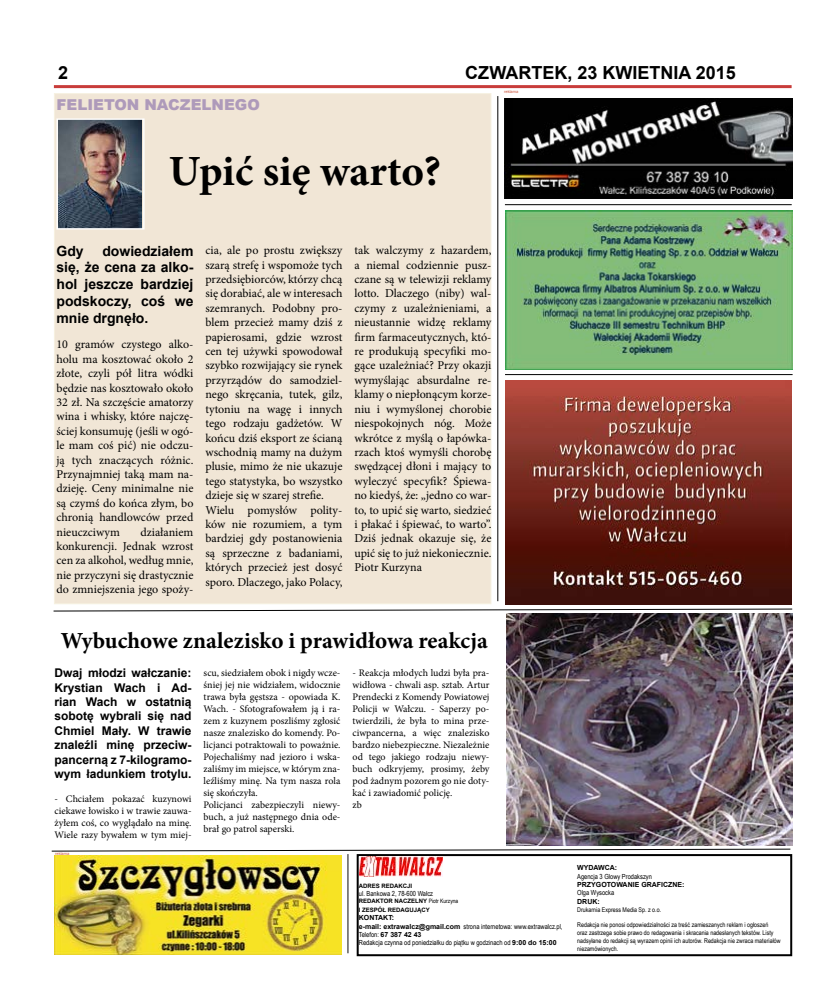
<style>
.page{position:relative;width:820px;height:993px;background:#fff}
.page>*{position:absolute;margin:0;border:0;box-sizing:border-box;transform-origin:0 0}
.t1{font:700 43px "Minion Pro";letter-spacing:-.005em;color:#000}
.t2{font:700 23px "Minion Pro";color:#000}
.t3{font:700 18px "Arial";color:#000}
.t4{font:900 15px "Arial";color:#ae9aba}
.t5{font:700 14px/16.8px "Arial";color:#000;text-align:justify}
.t6{font:12px/14.4px "Minion Pro";color:#000;text-align:justify}
.t7{font:700 12px/14.4px "Arial";color:#000;text-align:justify}
.t8{font:10px/12px "Minion Pro";color:#000}
.t9{font:7px "Arial Narrow";color:#000}
.t10{font:700 7px "Arial";color:#000}
.t11{font:6.5px/7.8px "Arial Narrow";color:#000}
.t12{font:700 6px/8.4px "Arial";color:#000}
.t13{font:4px "Arial";color:#cc573f}
.s1{font-family:"Arial Narrow";font-weight:400}
.s2{font-family:"Arial";font-weight:700}
</style>
<div class="page">
<div style="left:356px;top:853px;width:435px;height:102px;background:#fff;border:2px solid #000"></div>
<hr style="left:54px;top:85px;width:737px;height:3px;background:#c83c3a">
<img style="left:55px;top:855px;width:286px;height:99px">
<hr style="left:504px;top:204px;width:287px;height:1px;background:#000">
<hr style="left:505px;top:374px;width:287px;height:1px;background:#000">
<img style="left:504px;top:99px;width:288px;height:99px">
<img style="left:359px;top:856px;width:83px;height:20px">
<hr style="left:497px;top:96px;width:1px;height:505px;background:#000">
<svg style="left:53px;top:608px;width:739px;height:4px"></svg>
<svg style="left:51px;top:848px;width:740px;height:3px"></svg>
<div style="left:54px;top:93px;width:437px;height:511px;background:#f1e6d6;border:1px solid #f6f1e0"></div>
<img style="left:506px;top:613px;width:285px;height:231px">
<img style="left:58px;top:120px;width:84px;height:107px">
<div style="left:56px;top:118px;width:88px;height:111px;border:1px solid #fff"></div>
<img style="left:505px;top:380px;width:286px;height:224px">
<img style="left:505px;top:210px;width:287px;height:159px">
<hr style="left:347px;top:853px;width:1px;height:99px;background:#100e0e">
<h3 class="t3" style="left:58px;top:61px;width:12px">2</h3>
<h3 class="t3" style="left:465px;top:61px;width:272px">CZWARTEK, 23 KWIETNIA 2015</h3>
<p class="t13" style="left:504px;top:89px;width:16px">reklama</p>
<p class="t4" style="left:56px;top:93px;width:205px">FELIETON NACZELNEGO</p>
<h1 class="t1" style="left:169px;top:141px;width:274px">Upić się warto?</h1>
<p class="t5" style="left:56px;top:242px;width:29px">Gdy</p>
<p class="t5" style="left:56px;top:242px;width:138px;text-indent:46px">dowiedziałem się, że cena za alko&shy;hol jeszcze bardziej podskoczy, coś we mnie drgnęło.</p>
<p class="t6" style="left:56px;top:337px;width:138px">10 gramów czystego alko&shy;holu ma kosztować około 2 złote, czyli pół litra wódki będzie nas kosztowało około 32 zł. Na szczęście amatorzy wina i whisky, które najczę&shy;ściej konsumuję (jeśli w ogó&shy;le mam coś pić) nie odczu&shy;ją tych znaczących różnic.<br>Przynajmniej taką mam na&shy;dzieję. Ceny minimalne nie są czymś do końca złym, bo chronią handlowców przed nieuczciwym</p>
<p class="t6" style="left:56px;top:524px;width:138px;text-indent:84px">działaniem konkurencji. Jednak wzrost cen za alkohol, według mnie, nie przyczyni się drastycznie do zmniejszenia jego spoży-</p>
<p class="t6" style="left:205px;top:243px;width:138px;text-align:left">cia, ale po prostu zwiększy szarą strefę i wspomoże tych przedsiębiorców, którzy chcą się dorabiać, ale w interesach szemranych. Podobny pro&shy;blem przecież mamy dziś z papierosami, gdzie wzrost cen tej używki spowodował szybko rozwijający sie rynek przyrządów do samodziel&shy;nego skręcania, tutek, gilz, tytoniu na wagę i innych tego rodzaju gadżetów. W końcu dziś eksport ze ścianą wschodnią mamy na dużym plusie, mimo że nie ukazuje tego statystyka, bo wszystko dzieje się w szarej strefie.<br>Wielu pomysłów polity&shy;ków nie rozumiem, a tym bardziej gdy postanowienia są sprzeczne z badaniami, których przecież jest dosyć sporo. Dlaczego, jako Polacy,</p>
<p class="t6" style="left:354px;top:243px;width:138px">tak walczymy z hazardem, a niemal codziennie pusz&shy;czane są w telewizji reklamy lotto. Dlaczego (niby) wal&shy;czymy z uzależnieniami, a nieustannie widzę reklamy firm farmaceutycznych, któ&shy;re produkują specyfiki mo&shy;gące uzależniać? Przy okazji wymyślając absurdalne re&shy;klamy o niepłonącym korze&shy;niu i wymyślonej chorobie niespokojnych nóg. Może wkrótce z myślą o łapówka&shy;rzach ktoś wymyśli chorobę swędzącej dłoni i mający to wyleczyć specyfik? Śpiewa&shy;no kiedyś, że: „jedno co war&shy;to, to upić się warto, siedzieć i płakać i śpiewać, to warto”.<br>Dziś jednak okazuje się, że upić się to już niekoniecznie.<br>Piotr Kurzyna</p>
<h2 class="t2" style="left:61px;top:624px;width:428px">Wybuchowe znalezisko i prawidłowa reakcja</h2>
<p class="t7" style="left:55px;top:666px;width:138px">Dwaj młodzi wałczanie:<br>Krystian Wach i Ad&shy;rian Wach w ostatnią sobotę wybrali się nad Chmiel Mały. W trawie znaleźli minę przeciw&shy;pancerną z 7-kilogramo&shy;wym ładunkiem trotylu.</p>
<p class="t8" style="left:55px;top:792px;width:138px;text-align:justify">- Chciałem pokazać kuzynowi ciekawe łowisko i w trawie zauwa&shy;żyłem coś, co wyglądało na minę.<br>Wiele razy bywałem w tym miej-</p>
<p class="t13" style="left:55px;top:850px;width:16px">reklama</p>
<p class="t8" style="left:203px;top:666px;width:138px">scu, siedziałem obok i nigdy wcze&shy;śniej jej nie widziałem, widocznie trawa była gęstsza - opowiada K.<br>Wach. - Sfotografowałem ją i ra&shy;zem z kuzynem poszliśmy zgłosić nasze znalezisko do komendy. Po&shy;licjanci potraktowali to poważnie.<br>Pojechaliśmy nad jezioro i wska&shy;zaliśmy im miejsce, w którym zna&shy;leźliśmy minę. Na tym nasza rola się skończyła.<br>Policjanci zabezpieczyli niewy&shy;buch, a już następnego dnia ode&shy;brał go patrol saperski.</p>
<p class="t8" style="left:352px;top:666px;width:138px">- Reakcja młodych ludzi była pra&shy;widłowa - chwali asp. sztab. Artur<br>Prendecki z Komendy Powiatowej<br>Policji w Wałczu. - Saperzy po&shy;twierdzili, że była to mina prze&shy;ciwpancerna, a więc znalezisko bardzo niebezpieczne. Niezależnie od tego jakiego rodzaju niewy&shy;buch odkryjemy, prosimy, żeby pod żadnym pozorem go nie doty&shy;kać i zawiadomić policję.<br>zb</p>
<p class="t12" style="left:359px;top:881px;width:55px">ADRES REDAKCJI</p>
<p class="t9" style="left:359px;top:888px;width:76px">ul. Bankowa 2, 78-600 Wałcz</p>
<p class="t12" style="left:359px;top:897px;width:101px">REDAKTOR NACZELNY <span class="s1">Piotr Kurzyna<br></span>I ZESPÓŁ REDAGUJĄCY</p>
<p class="t10" style="left:359px;top:912px;width:37px">KONTAKT:</p>
<p class="t9" style="left:359px;top:920px;width:205px"><span class="s2">e-mail: extrawalcz@gmail.com</span> strona internetowa: www.extrawalcz.pl,</p>
<p class="t10" style="left:359px;top:929px;width:64px"><span class="s1">Telefon:</span> 67 387 42 43</p>
<p class="t9" style="left:359px;top:937px;width:199px">Redakcja czynna od poniedziałku do piątku w godzinach od <span class="s2">9:00 do 15:00</span></p>
<p class="t10" style="left:577px;top:862px;width:42px">WYDAWCA:</p>
<p class="t9" style="left:577px;top:870px;width:76px">Agencja 3 Głowy Prodakszyn</p>
<p class="t10" style="left:577px;top:879px;width:109px">PRZYGOTOWANIE GRAFICZNE:</p>
<p class="t9" style="left:577px;top:887px;width:38px">Olga Wysocka</p>
<p class="t10" style="left:577px;top:896px;width:24px">DRUK:</p>
<p class="t11" style="left:577px;top:904px;width:85px">Drukarnia Express Media Sp. z o.o.</p>
<p class="t11" style="left:577px;top:920px;width:205px">Redakcja nie ponosi odpowiedzialności za treść zamieszanych reklam i ogłoszeń<br>oraz zastrzega sobie prawo do redagowania i skracania nadesłanych tekstów. Listy nadsyłane do redakcji są wyrazem opinii ich autorów. Redakcja nie zwraca materiałów niezamówionych.</p>
</div>
